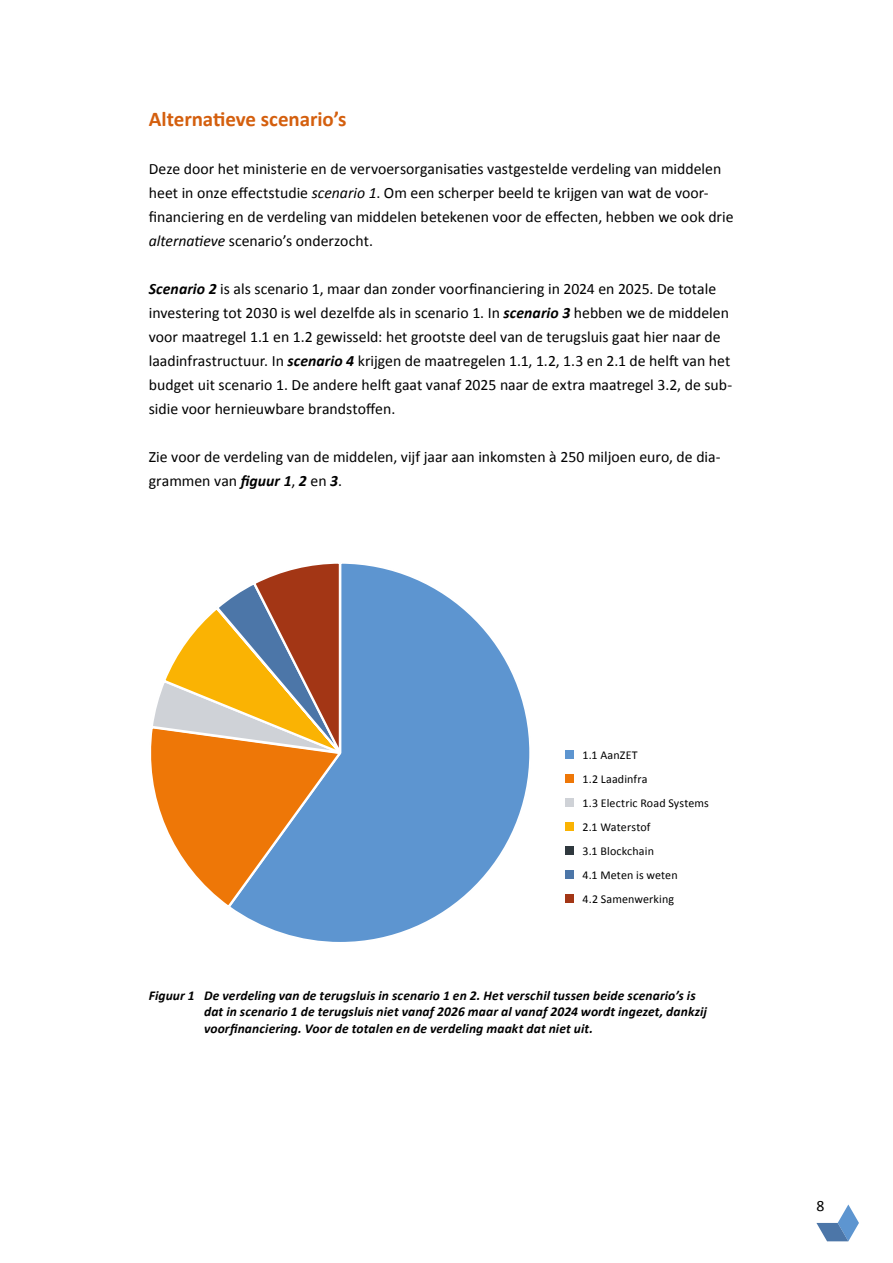
<style>
.page{position:relative;width:893px;height:1263px;background:#fff}
.page>*{position:absolute;margin:0;border:0;box-sizing:border-box;transform-origin:0 0}
.t1{font:700 21px "Calibri";letter-spacing:-.005em;color:#d45f0e}
.t2{font:15.75px/24px "Calibri";color:#000}
.t3{font:italic 700 13.5px/16.2px "Calibri";letter-spacing:.01em;color:#000}
.t4{font:12px/24px "Calibri";letter-spacing:.01em;color:#000}
.s1{font-style:italic}
.s2{font-weight:700;font-style:italic}
</style>
<div class="page">
<svg style="left:816px;top:1204px;width:43px;height:37px"></svg>
<svg style="left:235px;top:564px;width:295px;height:378px"></svg>
<svg style="left:151px;top:563px;width:206px;height:347px"></svg>
<div style="left:566px;top:750px;width:8px;height:9px;background:#5d95d0"></div>
<div style="left:566px;top:774px;width:8px;height:9px;background:#ee7707"></div>
<div style="left:566px;top:798px;width:8px;height:9px;background:#cfd2d7"></div>
<div style="left:566px;top:822px;width:8px;height:9px;background:#fab303"></div>
<div style="left:566px;top:846px;width:8px;height:9px;background:#2f383e"></div>
<div style="left:566px;top:870px;width:8px;height:9px;background:#4c76a8"></div>
<div style="left:566px;top:894px;width:8px;height:9px;background:#a33615"></div>
<h1 class="t1" style="left:149px;top:106px;width:199px">Alternatieve scenario’s</h1>
<p class="t2" style="left:149px;top:156px;width:586px">Deze door het ministerie en de vervoersorganisaties vastgestelde verdeling van middelen heet in onze effectstudie <span class="s1">scenario 1</span>. Om een scherper beeld te krijgen van wat de voor&shy;financiering en de verdeling van middelen betekenen voor de effecten, hebben we ook drie <span class="s1">alternatieve</span> scenario’s onderzocht.</p>
<p class="t2" style="left:149px;top:276px;width:584px"><span class="s2">Scenario 2</span> is als scenario 1, maar dan zonder voorfinanciering in 2024 en 2025. De totale investering tot 2030 is wel dezelfde als in scenario 1. In <span class="s2">scenario 3</span> hebben we de middelen voor maatregel 1.1 en 1.2 gewisseld: het grootste deel van de terugsluis gaat hier naar de laadinfrastructuur. In <span class="s2">scenario 4</span> krijgen de maatregelen 1.1, 1.2, 1.3 en 2.1 de helft van het budget uit scenario 1. De andere helft gaat vanaf 2025 naar de extra maatregel 3.2, de sub&shy;sidie voor hernieuwbare brandstoffen.</p>
<p class="t2" style="left:149px;top:444px;width:572px">Zie voor de verdeling van de middelen, vijf jaar aan inkomsten à 250 miljoen euro, de dia&shy;grammen van <span class="s2">figuur 1</span>, <span class="s2">2</span> en <span class="s2">3</span>.</p>
<p class="t4" style="left:583px;top:742px;width:128px">1.1 AanZET<br>1.2 Laadinfra<br>1.3 Electric Road Systems<br>2.1 Waterstof<br>3.1 Blockchain<br>4.1 Meten is weten<br>4.2 Samenwerking</p>
<p class="t3" style="left:204px;top:987px;width:504px;text-indent:-55px">Figuur 1 De verdeling van de terugsluis in scenario 1 en 2. Het verschil tussen beide scenario’s is dat in scenario 1 de terugsluis niet vanaf 2026 maar al vanaf 2024 wordt ingezet, dankzij voorfinanciering. Voor de totalen en de verdeling maakt dat niet uit.</p>
<p class="t2" style="left:816px;top:1193px;width:9px">8</p>
</div>
